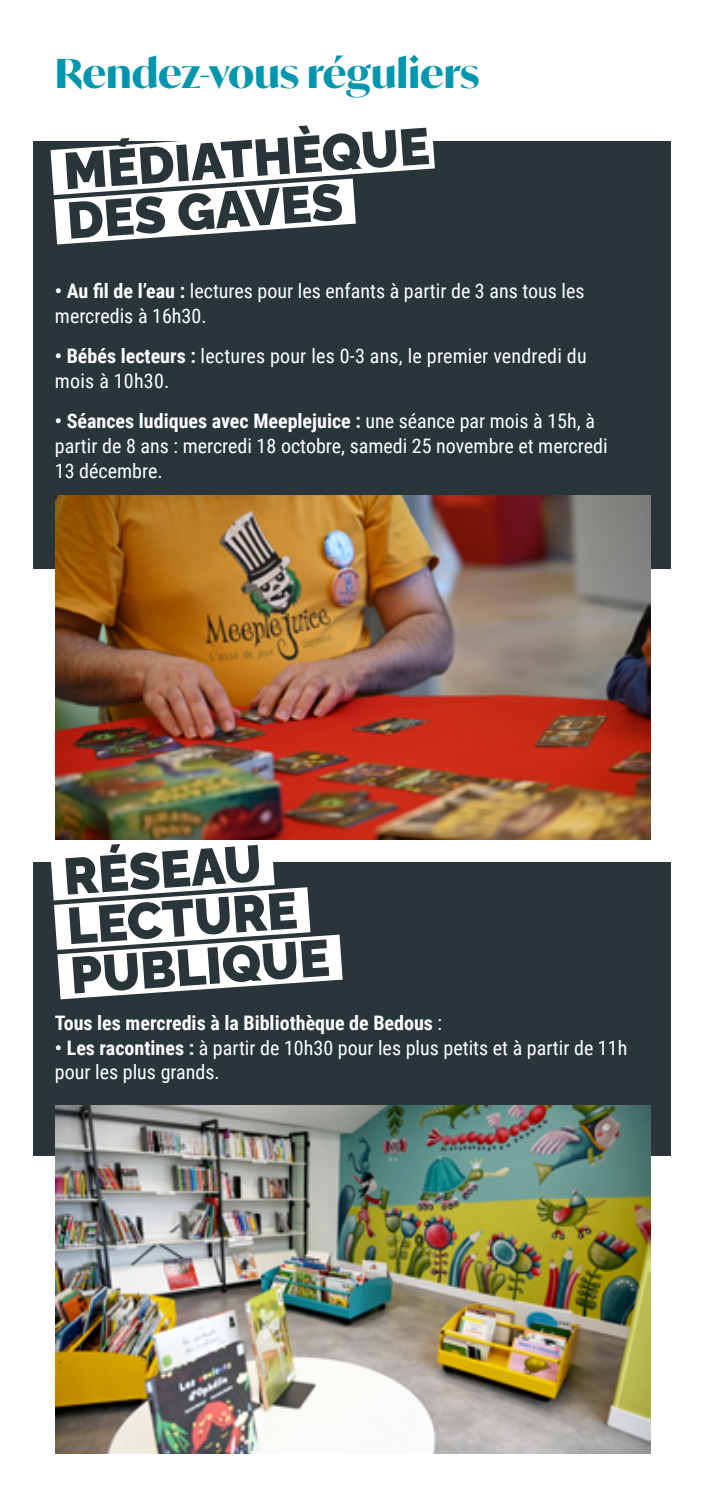
<style>
.page{position:relative;width:702px;height:1489px;background:#fff}
.page>*{position:absolute;margin:0;border:0;box-sizing:border-box;transform-origin:0 0}
.t1{font:900 51.25px/49.5px "Raleway";color:#2a353a}
.t2{font:700 40px "Ivy Mode";color:#0096ae}
.t3{font:20px/25px "Roboto Condensed";color:#fff}
.t4{font:700 20px "Roboto Condensed";color:#fff}
.s1{font-weight:700}
.s2{font-weight:400}
</style>
<div class="page">
<div style="left:34px;top:141px;width:637px;height:427px;background:#2a353a"></div>
<div style="left:34px;top:861px;width:637px;height:294px;background:#2a353a"></div>
<img style="left:56px;top:496px;width:594px;height:343px">
<img style="left:56px;top:1105px;width:594px;height:348px">
<img style="left:33px;top:814px;width:324px;height:94px">
<svg style="left:33px;top:908px;width:310px;height:116px"></svg>
<svg style="left:33px;top:141px;width:402px;height:30px;background:#dcdedf"></svg>
<svg style="left:33px;top:153px;width:369px;height:117px"></svg>
<h2 class="t2" style="left:55px;top:46px;width:426px">Rendez-vous réguliers</h2>
<h1 class="t1" style="left:61px;top:141px;width:368px;rotate:-4deg">MÉDIATHÈQUE<br>DES GAVES</h1>
<p class="t3" style="left:55px;top:278px;width:531px"><span class="s1">• Au fil de l’eau :</span> lectures pour les enfants à partir de 3 ans tous les mercredis à 16h30.</p>
<p class="t3" style="left:55px;top:343px;width:533px"><span class="s1">• Bébés lecteurs :</span> lectures pour les 0-3 ans, le premier vendredi du mois à 10h30.</p>
<p class="t3" style="left:55px;top:408px;width:554px"><span class="s1">• Séances ludiques avec Meeplejuice :</span> une séance par mois à 15h, à partir de 8 ans : mercredi 18 octobre, samedi 25 novembre et mercredi<br>13 décembre.</p>
<h1 class="t1" style="left:61px;top:846px;width:261px;rotate:-4deg">RÉSEAU<br>LECTURE<br>PUBLIQUE</h1>
<p class="t4" style="left:55px;top:1009px;width:389px">Tous les mercredis à la Bibliothèque de Bedous <span class="s2">:</span></p>
<p class="t3" style="left:55px;top:1035px;width:574px;line-height:24px"><span class="s1">• Les racontines :</span> à partir de 10h30 pour les plus petits et à partir de 11h pour les plus grands.</p>
</div>
